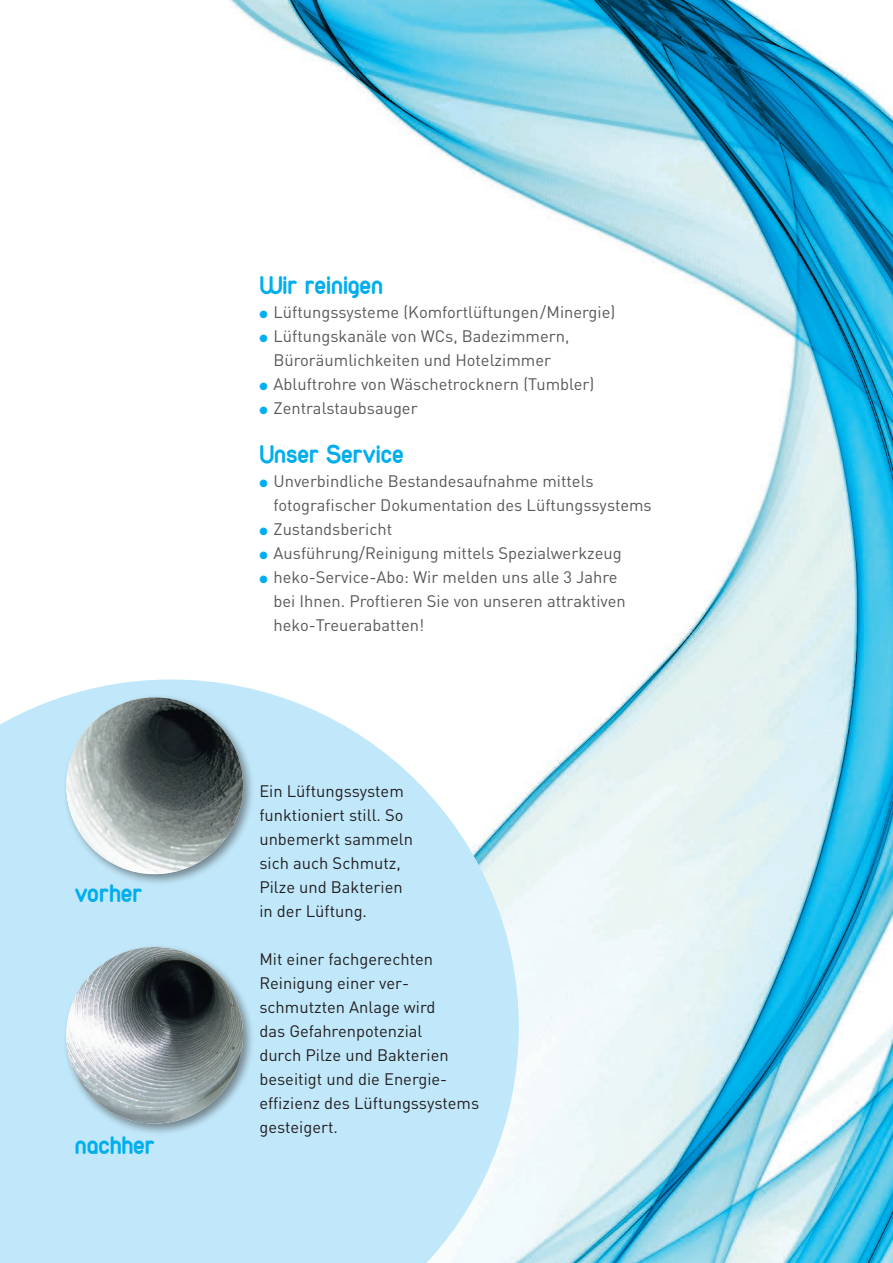
<style>
.page{position:relative;width:893px;height:1263px;background:#fff}
.page>*{position:absolute;margin:0;border:0;box-sizing:border-box;transform-origin:0 0}
.t1{font:27px "Duepuntozerobold";color:#00aeef}
.t2{font:16.5px/24px "DIN";color:#57585a}
.t3{font:16.5px/24px "DIN";color:#231f20}
.s1{color:#00aeef}
</style>
<div class="page">
<img style="left:229px;top:0;width:664px;height:1263px">
<svg style="left:0;top:679px;width:519px;height:584px;background:#c9ebfa"></svg>
<div style="left:62px;top:693px;width:194px;height:194px;background:#231f20;opacity:.5"></div>
<img style="left:66px;top:697px;width:177px;height:177px;border-radius:88px">
<div style="left:62px;top:943px;width:194px;height:193px;background:#231f20;opacity:.5"></div>
<img style="left:66px;top:947px;width:177px;height:176px;border-radius:88px">
<h1 class="t1" style="left:75px;top:877px;width:69px">vorher</h1>
<h1 class="t1" style="left:75px;top:1130px;width:82px">nachher</h1>
<h1 class="t1" style="left:259px;top:270px;width:125px">Wir reinigen</h1>
<p class="t2" style="left:259px;top:300px;width:357px"><span class="s1">●</span> Lüftungssysteme (Komfortlüftungen/Minergie)</p>
<p class="t2" style="left:259px;top:324px;width:311px;text-align:center"><span class="s1">●</span> Lüftungskanäle von WCs, Badezimmern,<br>Büroräumlichkeiten und Hotelzimmer</p>
<p class="t2" style="left:259px;top:372px;width:336px"><span class="s1">●</span> Abluftrohre von Wäschetrocknern (Tumbler)</p>
<p class="t2" style="left:259px;top:396px;width:160px"><span class="s1">●</span> Zentralstaubsauger</p>
<h1 class="t1" style="left:259px;top:438px;width:146px">Unser Service</h1>
<p class="t2" style="left:274px;top:469px;width:380px;text-indent:-14px"><span class="s1">●</span> Unverbindliche Bestandesaufnahme mittels fotografischer Dokumentation des Lüftungssystems</p>
<p class="t2" style="left:259px;top:517px;width:134px"><span class="s1">●</span> Zustandsbericht</p>
<p class="t2" style="left:259px;top:541px;width:364px"><span class="s1">●</span> Ausführung/Reinigung mittels Spezialwerkzeug</p>
<p class="t2" style="left:274px;top:565px;width:354px;text-indent:-14px"><span class="s1">●</span> heko-Service-Abo: Wir melden uns alle 3 Jahre bei Ihnen. Proftieren Sie von unseren attraktiven heko-Treuerabatten!</p>
<p class="t3" style="left:259px;top:779px;width:155px">Ein Lüftungssystem funktioniert still. So unbemerkt sammeln sich auch Schmutz,<br>Pilze und Bakterien in der Lüftung.</p>
<p class="t3" style="left:259px;top:947px;width:221px">Mit einer fachgerechten<br>Reinigung einer ver&shy;schmutzten Anlage wird<br>das Gefahrenpotenzial<br>durch Pilze und Bakterien beseitigt und die Energie&shy;effizienz des Lüftungssystems gesteigert.</p>
</div>
